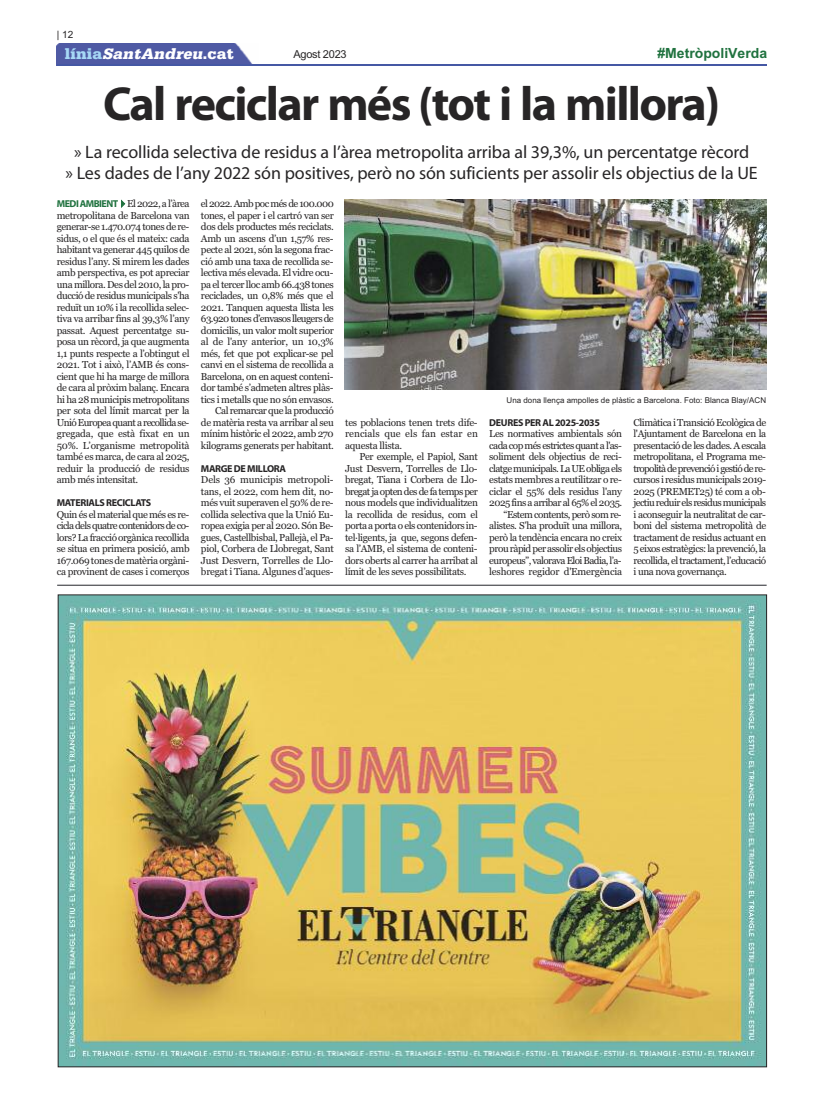
<style>
.page{position:relative;width:823px;height:1106px;background:#fff}
.page>*{position:absolute;margin:0;border:0;box-sizing:border-box;transform-origin:0 0}
.t1{font:700 48px "Myriad Pro";letter-spacing:-.035em;color:#272526}
.t2{font:18px/21px "Myriad Pro";letter-spacing:-.005em;color:#272526;text-align:center}
.t3{font:italic 900 16px "Serifa";color:#fff}
.t4{font:700 14px "Arial";color:#20723f}
.t5{font:11px "Arial";letter-spacing:-.025em;color:#272526}
.t6{font:10px/11.5px "Georgia";letter-spacing:-.035em;color:#272526;text-align:justify}
.t7{font:700 10px "Myriad Pro";letter-spacing:-.035em;color:#272526}
.t8{font:10px "Arial";color:#272526}
.t9{font:8px "Arial";color:#272526}
.s1{font-style:normal;color:#a6d8f6}
.s2{font-style:normal}
.s3{font-family:"Myriad Pro";font-weight:700;color:#20723f}
.s4{color:#20723f}
</style>
<div class="page">
<div style="left:57px;top:44px;width:196px;height:20px;background:#4f5aa4"></div>
<hr style="left:57px;top:64px;width:708px;height:1px;background:#4558a4">
<img style="left:60px;top:596px;width:704px;height:469px">
<hr style="left:57px;top:585px;width:709px;height:1px;background:#23252b">
<img style="left:345px;top:200px;width:421px;height:189px">
<p class="t8" style="left:57px;top:29px;width:18px">| 12</p>
<h3 class="t3" style="left:65px;top:44px;width:170px"><span class="s1">l í n i a</span> SantAndreu<span class="s2">. c a t</span></h3>
<p class="t5" style="left:293px;top:48px;width:55px">Agost 2023</p>
<h3 class="t4" style="left:657px;top:45px;width:111px">#MetròpoliVerda</h3>
<h1 class="t1" style="left:103px;top:86px;width:618px">Cal reciclar més (tot i la millora)</h1>
<h2 class="t2" style="left:66px;top:142px;width:693px">» La recollida selectiva de residus a l’àrea metropolita arriba al 39,3%, un percentatge rècord<br>» Les dades de l’any 2022 són positives, però no són suficients per assolir els objectius de la UE</h2>
<p class="t6" style="left:57px;top:198px;width:134px"><span class="s3">MEDIAMBIENT</span><span class="s4">✔</span>El 2022, a l’àrea metropolitana de Barcelona van generar-se 1.470.074 tones de re&shy;sidus, o el que és el mateix: cada habitant va generar 445 quilos de residus l’any. Si mirem les dades amb perspectiva, es pot apreciar una millora. Des del 2010, la pro&shy;ducció de residus municipals s'ha reduït un 10% i la recollida selec&shy;tiva va arribar fins al 39,3% l’any passat. Aquest percentatge su&shy;posa un rècord, ja que augmenta 1,1 punts respecte a l’obtingut el 2021. Tot i això, l’AMB és cons&shy;cient que hi ha marge de millora de cara al pròxim balanç. Encara hi ha 28 municipis metropolitans per sota del límit marcat per la Unió Europea quant a recollida se&shy;gregada, que està fixat en un 50%. L’organisme metropolità també es marca, de cara al 2025, reduir la producció de residus amb més intensitat.</p>
<p class="t7" style="left:57px;top:499px;width:96px">MATERIALS RECICLATS</p>
<p class="t6" style="left:57px;top:508px;width:134px">Quin és el material que més es re&shy;cicla dels quatre contenidors de co&shy;lors? La fracció orgànica recollida se situa en primera posició, amb 167.069 tones de matèria orgàni&shy;ca provinent de cases i comerços</p>
<p class="t6" style="left:201px;top:198px;width:134px;text-align:right">el 2022. Amb poc més de 100.000 tones, el paper i el cartró van ser dos dels productes més reciclats.<br>Amb un ascens d’un 1,57% res&shy;pecte al 2021, són la segona frac&shy;ció amb una taxa de recollida se&shy;lectiva més elevada. El vidre ocu&shy;pa el tercer lloc amb 66.438 tones reciclades, un 0,8% més que el<br>2021. Tanquen aquesta llista les<br>63.920 tones d’envasos lleugers de domicilis, un valor molt superior al de l'any anterior, un 10,3% més, fet que pot explicar-se pel canvi en el sistema de recollida a<br>Barcelona, on en aquest conteni&shy;dor també s’admeten altres plàs&shy;tics i metalls que no són envasos.<br>Cal remarcar que la producció<br>de matèria resta va arribar al seu mínim històric el 2022, amb 270 kilograms generats per habitant.</p>
<p class="t7" style="left:201px;top:464px;width:87px">MARGE DE MILLORA</p>
<p class="t6" style="left:201px;top:474px;width:134px">Dels 36 municipis metropoli&shy;tans, el 2022, com hem dit, no&shy;més vuit superaven el 50% de re&shy;collida selectiva que la Unió Eu&shy;ropea exigia per al 2020. Són Be&shy;gues, Castellbisbal, Pallejà, el Pa&shy;piol, Corbera de Llobregat, Sant Just Desvern, Torrelles de Llo&shy;bregat i Tiana. Algunes d’aques-</p>
<p class="t6" style="left:345px;top:416px;width:134px">tes poblacions tenen trets dife&shy;rencials que els fan estar en aquesta llista.</p>
<p class="t6" style="left:345px;top:451px;width:134px;text-indent:14px">Per exemple, el Papiol, Sant Just Desvern, Torrelles de Llo&shy;bregat, Tiana i Corbera de Llo&shy;bregat ja opten des de fa temps per nous models que individualitzen la recollida de residus, com el porta a porta o els contenidors in&shy;tel·ligents, ja que, segons defen&shy;sa l’AMB, el sistema de conteni&shy;dors oberts al carrer ha arribat al límit de les seves possibilitats.</p>
<p class="t9" style="left:506px;top:395px;width:261px">Una dona llença ampolles de plàstic a Barcelona. Foto: Blanca Blay/ACN</p>
<p class="t7" style="left:489px;top:418px;width:112px">DEURES PER AL 2025-2035</p>
<p class="t6" style="left:489px;top:428px;width:134px;text-align:right">Les normatives ambientals són cada cop més estrictes quant a l'as&shy;soliment dels objectius de reci&shy;clatge municipals. La UE obliga els estats membres a reutilitzar o re&shy;ciclar el 55% dels residus l'any 2025 fins a arribar al 65% el 2035. “Estem contents, però som re&shy;alistes. S’ha produït una millora, però la tendència encara no creix prou ràpid per assolir els objectius europeus”, valorava Eloi Badia, l’a&shy;leshores regidor d'Emergència</p>
<p class="t6" style="left:633px;top:416px;width:134px">Climàtica i Transició Ecològica de l'Ajuntament de Barcelona en la presentació de les dades. A escala metropolitana, el Programa me&shy;tropolità de prevenció i gestió de re&shy;cursos i residus municipals 2019- 2025 (PREMET25) té com a ob&shy;jectiu reduir els residus municipals i aconseguir la neutralitat de car&shy;boni del sistema metropolità de tractament de residus actuant en 5 eixos estratègics: la prevenció, la recollida, el tractament, l’educació i una nova governança.</p>
</div>
